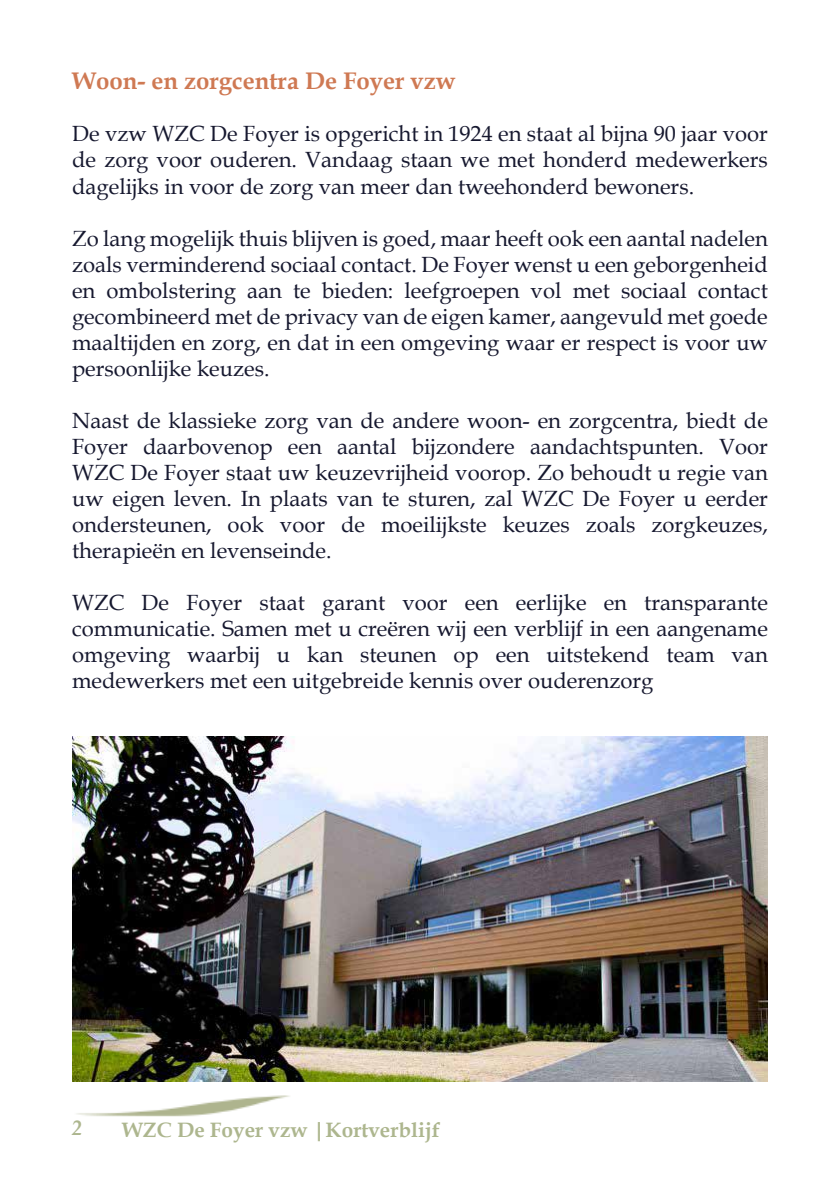
<style>
.page{position:relative;width:840px;height:1191px;background:#fff}
.page>*{position:absolute;margin:0;border:0;box-sizing:border-box;transform-origin:0 0}
.t1{font:700 24px "Book Antiqua";color:#cf7953}
.t2{font:22px/26px "Book Antiqua";color:#16182f;text-align:justify}
.t3{font:700 20.8px "Book Antiqua";color:#adb68e}
.t4{font:italic 700 20.8px "Book Antiqua";color:#adb68e}
</style>
<div class="page">
<img style="left:76px;top:1095px;width:214px;height:22px">
<img style="left:72px;top:736px;width:695px;height:346px">
<p class="t1" style="left:72px;top:65px;width:385px">Woon- en zorgcentra De Foyer vzw</p>
<p class="t2" style="left:72px;top:120px;width:697px">De vzw WZC De Foyer is opgericht in 1924 en staat al bijna 90 jaar voor de zorg voor ouderen. Vandaag staan we met honderd medewerkers dagelijks in voor de zorg van meer dan tweehonderd bewoners.</p>
<p class="t2" style="left:72px;top:224px;width:697px">Zo lang mogelijk thuis blijven is goed, maar heeft ook een aantal nadelen zoals verminderend sociaal contact. De Foyer wenst u een geborgenheid en ombolstering aan te bieden: leefgroepen vol met sociaal contact gecombineerd met de privacy van de eigen kamer, aangevuld met goede maaltijden en zorg, en dat in een omgeving waar er respect is voor uw persoonlijke keuzes.</p>
<p class="t2" style="left:72px;top:406px;width:697px">Naast de klassieke zorg van de andere woon- en zorgcentra, biedt de Foyer daarbovenop een aantal bijzondere aandachtspunten. Voor WZC De Foyer staat uw keuzevrijheid voorop. Zo behoudt u regie van uw eigen leven. In plaats van te sturen, zal WZC De Foyer u eerder ondersteunen, ook voor de moeilijkste keuzes zoals zorgkeuzes, therapieën en levenseinde.</p>
<p class="t2" style="left:72px;top:589px;width:697px">WZC De Foyer staat garant voor een eerlijke en transparante communicatie. Samen met u creëren wij een verblijf in een aangename omgeving waarbij u kan steunen op een uitstekend team van medewerkers met een uitgebreide kennis over ouderenzorg</p>
<p class="t4" style="left:72px;top:1113px;width:12px">2</p>
<p class="t3" style="left:122px;top:1116px;width:319px">WZC De Foyer vzw |Kortverblijf</p>
</div>
